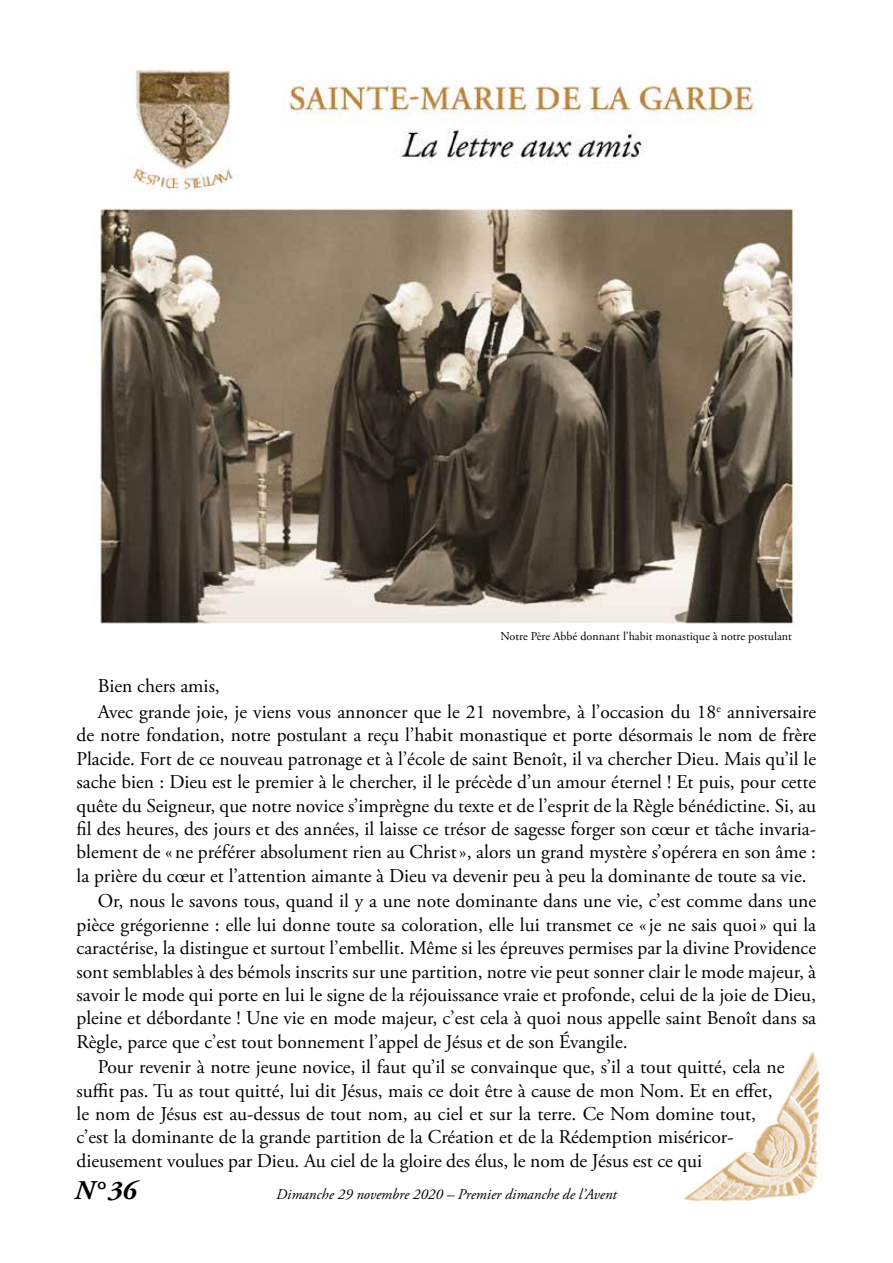
<style>
.page{position:relative;width:893px;height:1263px;background:#fff}
.page>*{position:absolute;margin:0;border:0;box-sizing:border-box;transform-origin:0 0}
.t1{font:italic 700 27px "Adobe Garamond Pro";color:#000}
.t2{font:19.5px/23.4px "Adobe Garamond Pro";color:#000}
.t3{font:italic 15px "Adobe Garamond Pro";color:#000}
.t4{font:12px "Adobe Garamond Pro";color:#000}
</style>
<div class="page">
<img style="left:684px;top:1052px;width:139px;height:150px">
<img style="left:100px;top:69px;width:700px;height:555px">
<p class="t4" style="left:500px;top:629px;width:293px">Notre Père Abbé donnant l’habit monastique à notre postulant</p>
<p class="t2" style="left:98px;top:674px;width:720px;line-height:25.5px">Bien chers amis,<br>Avec grande joie, je viens vous annoncer que le 21 novembre, à l’occasion du 18<sup>e</sup> anniversaire</p>
<p class="t2" style="left:77px;top:724px;width:741px;text-align:justify">de notre fondation, notre postulant a reçu l’habit monastique et porte désormais le nom de frère Placide. Fort de ce nouveau patronage et à l’école de saint Benoît, il va chercher Dieu. Mais qu’il le sache bien : Dieu est le premier à le chercher, il le précède d’un amour éternel ! Et puis, pour cette quête du Seigneur, que notre novice s’imprègne du texte et de l’esprit de la Règle bénédictine. Si, au fil des heures, des jours et des années, il laisse ce trésor de sagesse forger son cœur et tâche invaria&shy;blement de «ne préférer absolument rien au Christ», alors un grand mystère s’opérera en son âme : la prière du cœur et l’attention aimante à Dieu va devenir peu à peu la dominante de toute sa vie.</p>
<p class="t2" style="left:77px;top:890px;width:741px;text-align:justify;text-indent:21px">Or, nous le savons tous, quand il y a une note dominante dans une vie, c’est comme dans une pièce grégorienne : elle lui donne toute sa coloration, elle lui transmet ce «je ne sais quoi» qui la caractérise, la distingue et surtout l’embellit. Même si les épreuves permises par la divine Providence sont semblables à des bémols inscrits sur une partition, notre vie peut sonner clair le mode majeur, à savoir le mode qui porte en lui le signe de la réjouissance vraie et profonde, celui de la joie de Dieu, pleine et débordante ! Une vie en mode majeur, c’est cela à quoi nous appelle saint Benoît dans sa Règle, parce que c’est tout bonnement l’appel de Jésus et de son Évangile.</p>
<p class="t2" style="left:77px;top:1056px;width:709px;text-indent:21px">Pour revenir à notre jeune novice, il faut qu’il se convainque que, s’il a tout quitté, cela ne suffit pas. Tu as tout quitté, lui dit Jésus, mais ce doit être à cause de mon Nom. Et en effet, le nom de Jésus est au-dessus de tout nom, au ciel et sur la terre. Ce Nom domine tout, c’est la dominante de la grande partition de la Création et de la Rédemption miséricor&shy;dieusement voulues par Dieu. Au ciel de la gloire des élus, le nom de Jésus est ce qui</p>
<h1 class="t1" style="left:74px;top:1175px;width:63px">N°36</h1>
<p class="t3" style="left:276px;top:1185px;width:342px">Dimanche 29 novembre 2020 – Premier dimanche de l’Avent</p>
</div>
